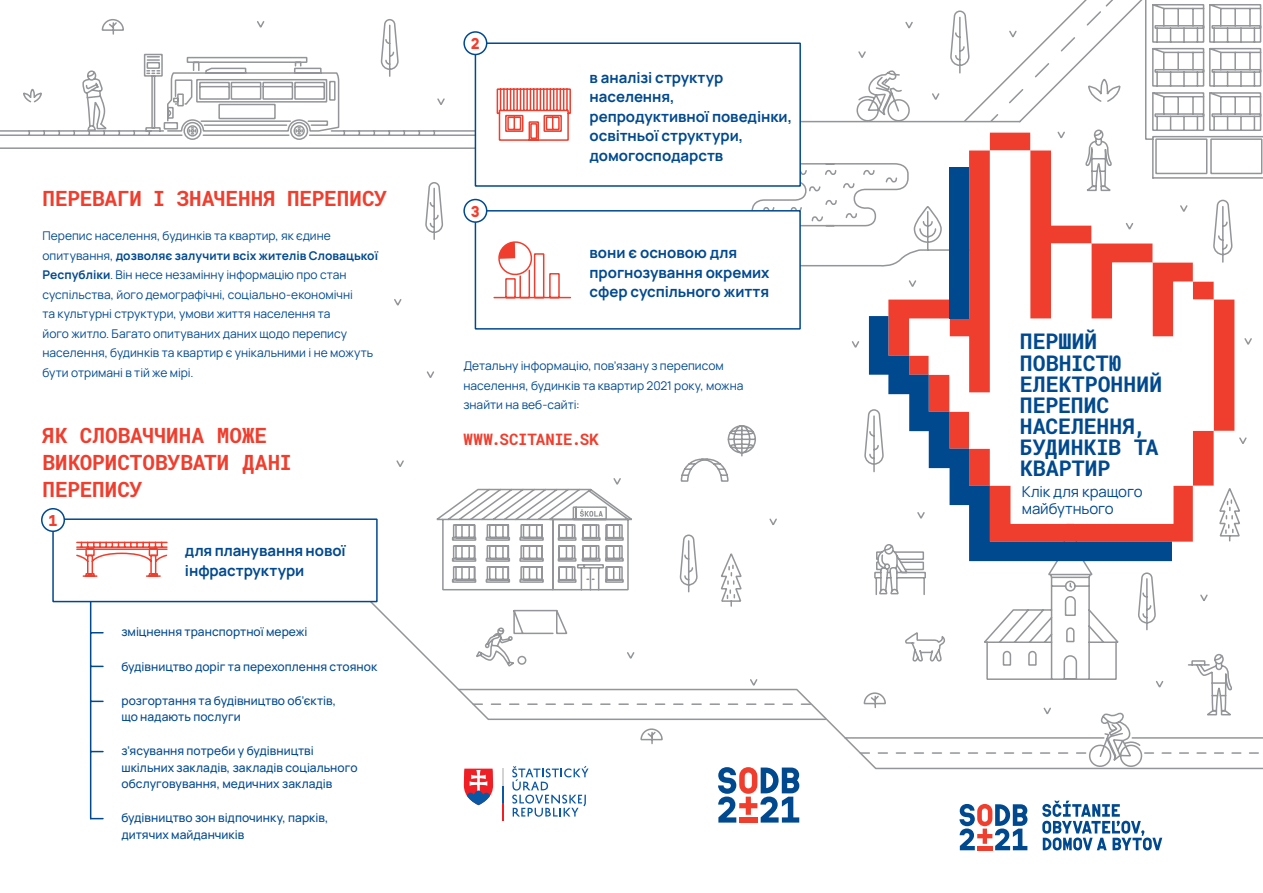
<style>
.page{position:relative;width:1263px;height:893px;background:#fff}
.page>*{position:absolute;margin:0;border:0;box-sizing:border-box;transform-origin:0 0}
.t1{font:700 21.45px/21.1px "Roboto Mono";color:#01498e}
.t2{font:700 21px/27px "Roboto Mono";letter-spacing:-.005em;color:#ef3e2e}
.t3{font:700 15.75px "Roboto Mono";color:#ef3e2e}
.t4{font:700 15px/19.5px "Manrope";letter-spacing:-.005em;color:#01498e}
.t5{font:15px/16.5px "Manrope";letter-spacing:-.005em;color:#01498e}
.t6{font:900 15px "Sul Mono";color:#ef3e2e}
.t7{font:12px/19.5px "Manrope";color:#01498e}
.t8{font:500 12px/16.5px "Manrope";color:#01498e}
.s1{font-weight:700}
</style>
<div class="page">
<svg style="left:0;top:19px;width:475px;height:131px"></svg>
<svg style="left:888px;top:299px;width:346px;height:243px;fill:#ef3e2e"></svg>
<svg style="left:909px;top:269px;width:305px;height:255px"></svg>
<div style="left:949px;top:167px;width:20px;height:152px;background:#01498e"></div>
<svg style="left:869px;top:316px;width:303px;height:243px"></svg>
<div style="left:475px;top:42px;width:326px;height:145px;background:#fff;border:2px solid #01498e"></div>
<div style="left:464px;top:32px;width:23px;height:23px;background:#fff;border-radius:50%"></div>
<div style="left:463px;top:31px;width:24px;height:24px;border:2px solid #01498e;border-radius:50%"></div>
<svg style="left:496px;top:88px;width:75px;height:53px"></svg>
<div style="left:475px;top:210px;width:326px;height:120px;background:#fff;border:2px solid #01498e"></div>
<div style="left:464px;top:200px;width:23px;height:22px;background:#fff;border-radius:50%"></div>
<div style="left:463px;top:199px;width:24px;height:24px;border:2px solid #01498e;border-radius:50%"></div>
<svg style="left:493px;top:241px;width:79px;height:58px"></svg>
<svg style="left:328px;top:559px;width:904px;height:130px"></svg>
<svg style="left:457px;top:688px;width:806px;height:82px"></svg>
<svg style="left:473px;top:703px;width:337px;height:2px"></svg>
<svg style="left:394px;top:182px;width:50px;height:285px"></svg>
<svg style="left:680px;top:425px;width:76px;height:57px"></svg>
<svg style="left:769px;top:518px;width:8px;height:7px"></svg>
<svg style="left:749px;top:678px;width:10px;height:10px"></svg>
<svg style="left:626px;top:651px;width:10px;height:10px"></svg>
<svg style="left:432px;top:478px;width:204px;height:113px"></svg>
<svg style="left:679px;top:534px;width:64px;height:74px"></svg>
<svg style="left:474px;top:609px;width:95px;height:61px"></svg>
<svg style="left:512px;top:766px;width:76px;height:51px"></svg>
<svg style="left:464px;top:769px;width:29px;height:36px"></svg>
<svg style="left:502px;top:769px;width:1px;height:52px"></svg>
<hr style="left:90px;top:597px;width:1px;height:222px;background:#01498e">
<svg style="left:91px;top:818px;width:12px;height:1px"></svg>
<svg style="left:91px;top:751px;width:12px;height:1px"></svg>
<svg style="left:91px;top:701px;width:12px;height:1px"></svg>
<svg style="left:91px;top:666px;width:12px;height:1px"></svg>
<svg style="left:91px;top:632px;width:12px;height:1px"></svg>
<svg style="left:718px;top:767px;width:81px;height:56px"></svg>
<svg style="left:640px;top:728px;width:23px;height:17px"></svg>
<div style="left:52px;top:518px;width:326px;height:84px;background:#fff;border:2px solid #01498e"></div>
<svg style="left:76px;top:541px;width:92px;height:36px"></svg>
<div style="left:42px;top:509px;width:22px;height:22px;background:#fff;border-radius:50%"></div>
<div style="left:41px;top:508px;width:24px;height:24px;border:2px solid #01498e;border-radius:50%"></div>
<svg style="left:1042px;top:801px;width:120px;height:49px"></svg>
<svg style="left:959px;top:804px;width:68px;height:46px"></svg>
<svg style="left:751px;top:0;width:512px;height:269px"></svg>
<svg style="left:909px;top:279px;width:8px;height:10px"></svg>
<svg style="left:852px;top:341px;width:8px;height:7px"></svg>
<svg style="left:916px;top:511px;width:10px;height:10px"></svg>
<svg style="left:1042px;top:706px;width:10px;height:11px"></svg>
<svg style="left:1154px;top:679px;width:10px;height:11px"></svg>
<svg style="left:1199px;top:593px;width:10px;height:11px"></svg>
<svg style="left:1239px;top:437px;width:8px;height:7px"></svg>
<svg style="left:1244px;top:338px;width:8px;height:7px"></svg>
<svg style="left:864px;top:408px;width:20px;height:65px"></svg>
<h2 class="t2" style="left:43px;top:184px;width:346px">ПЕРЕВАГИ І ЗНАЧЕННЯ ПЕРЕПИСУ</h2>
<p class="t7" style="left:43px;top:226px;width:337px">Перепис населення, будинків та квартир, як єдине опитування, <span class="s1">дозволяє залучити всіх жителів Словацької Республіки</span>. Він несе незамінну інформацію про стан суспільства, його демографічні, соціально-економічні<br>та культурні структури, умови життя населення та<br>його житло. Багато опитуваних даних щодо перепису населення, будинків та квартир є унікальними і не можуть бути отримані в тій же мірі.</p>
<h2 class="t2" style="left:43px;top:421px;width:251px">ЯК СЛОВАЧЧИНА МОЖЕ<br>ВИКОРИСТОВУВАТИ ДАНІ<br>ПЕРЕПИСУ</h2>
<p class="t6" style="left:48px;top:511px;width:10px">1</p>
<p class="t4" style="left:185px;top:541px;width:162px">для планування нової інфраструктури</p>
<p class="t8" style="left:121px;top:623px;width:188px">зміцнення транспортної мережі</p>
<p class="t8" style="left:121px;top:657px;width:257px">будівництво доріг та перехоплення стоянок</p>
<p class="t8" style="left:121px;top:692px;width:216px">розгортання та будівництво об’єктів, що надають послуги</p>
<p class="t8" style="left:121px;top:742px;width:238px">з’ясування потреби у будівництві шкільних закладів, закладів соціального обслуговування, медичних закладів</p>
<p class="t8" style="left:121px;top:809px;width:209px">будівництво зон відпочинку, парків, дитячих майданчиків</p>
<p class="t6" style="left:471px;top:35px;width:10px">2</p>
<p class="t6" style="left:471px;top:202px;width:10px">3</p>
<p class="t4" style="left:589px;top:67px;width:204px">в аналізі структур населення, репродуктивної поведінки, освітньої структури, домогосподарств</p>
<p class="t4" style="left:589px;top:242px;width:181px">вони є основою для прогнозування окремих сфер суспільного життя</p>
<p class="t7" style="left:463px;top:356px;width:282px">Детальну інформацію, пов’язану з переписом населення, будинків та квартир 2021 року, можна знайти на веб-сайті:</p>
<h3 class="t3" style="left:463px;top:428px;width:137px">WWW.SCITANIE.SK</h3>
<h1 class="t1" style="left:1020px;top:330px;width:144px">ПЕРШИЙ<br>ПОВНІСТЮ<br>ЕЛЕКТРОННИЙ<br>ПЕРЕПИС<br>НАСЕЛЕННЯ,<br>БУДИНКІВ ТА<br>КВАРТИР</h1>
<p class="t5" style="left:1022px;top:483px;width:122px">Клік для кращого майбутнього</p>
</div>
